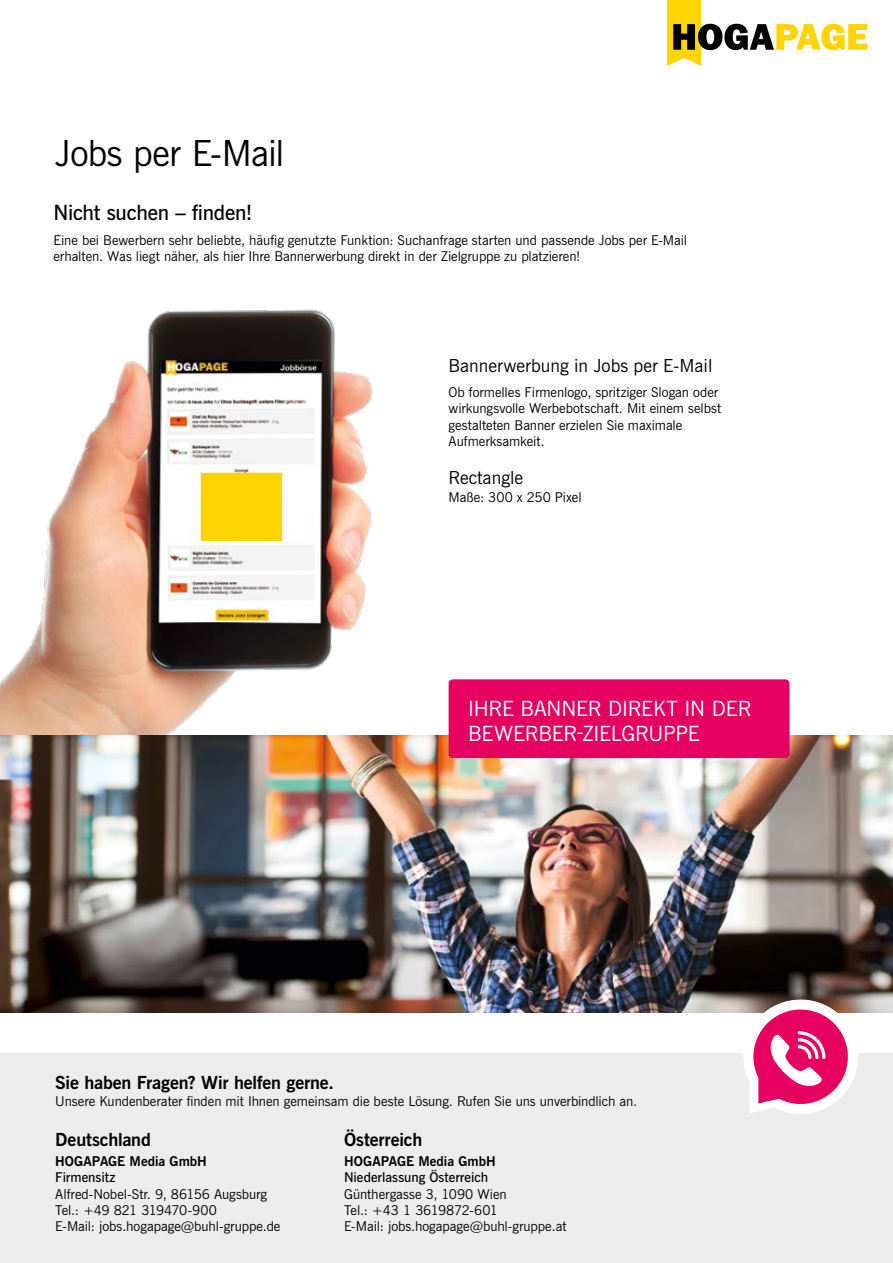
<style>
.page{position:relative;width:893px;height:1263px;background:#fff}
.page>*{position:absolute;margin:0;border:0;box-sizing:border-box;transform-origin:0 0}
.t1{font:36px "News Gothic";letter-spacing:-.02em;color:#000}
.t2{font:21px/25.2px "News Gothic";letter-spacing:-.01em;color:#fff}
.t3{font:600 21px "News Gothic";letter-spacing:-.015em;color:#000}
.t4{font:700 18px "News Gothic";letter-spacing:-.01em;color:#000}
.t5{font:18px "News Gothic";color:#000}
.t6{font:13.5px/16.2px "News Gothic";letter-spacing:-.005em;color:#000}
.t7{font:700 13.5px "News Gothic";letter-spacing:.005em;color:#000}
.t8{font:600 13.5px "News Gothic";color:#000}
</style>
<div class="page">
<div style="left:0;top:1053px;width:893px;height:210px;background:#ececed"></div>
<img style="left:0;top:309px;width:418px;height:427px">
<div style="left:201px;top:473px;width:80px;height:67px;background:#ffd400"></div>
<img style="left:0;top:736px;width:893px;height:276px">
<svg style="left:667px;top:0;width:200px;height:66px"></svg>
<svg style="left:743px;top:999px;width:115px;height:115px"></svg>
<div style="left:449px;top:679px;width:340px;height:79px;background:#e6005f;border-radius:4px"></div>
<h1 class="t1" style="left:55px;top:130px;width:231px">Jobs per E-Mail</h1>
<h2 class="t3" style="left:54px;top:199px;width:200px">Nicht suchen – finden!</h2>
<p class="t6" style="left:54px;top:233px;width:635px">Eine bei Bewerbern sehr beliebte, häufig genutzte Funktion: Suchanfrage starten und passende Jobs per E-Mail erhalten. Was liegt näher, als hier Ihre Bannerwerbung direkt in der Zielgruppe zu platzieren!</p>
<h3 class="t5" style="left:449px;top:354px;width:265px">Bannerwerbung in Jobs per E-Mail</h3>
<p class="t6" style="left:449px;top:385px;width:274px">Ob formelles Firmenlogo, spritziger Slogan oder wirkungsvolle Werbebotschaft. Mit einem selbst gestalteten Banner erzielen Sie maximale Aufmerksamkeit.</p>
<h3 class="t5" style="left:449px;top:465px;width:76px">Rectangle</h3>
<p class="t6" style="left:449px;top:489px;width:135px">Maße: 300 x 250 Pixel</p>
<h2 class="t2" style="left:468px;top:697px;width:285px">IHRE BANNER DIREKT IN DER<br>BEWERBER-ZIELGRUPPE</h2>
<h3 class="t4" style="left:55px;top:1071px;width:280px">Sie haben Fragen? Wir helfen gerne.</h3>
<p class="t6" style="left:55px;top:1093px;width:583px">Unsere Kundenberater finden mit Ihnen gemeinsam die beste Lösung. Rufen Sie uns unverbindlich an.</p>
<h3 class="t4" style="left:55px;top:1127px;width:97px">Deutschland</h3>
<p class="t7" style="left:55px;top:1152px;width:153px">HOGAPAGE Media GmbH</p>
<p class="t8" style="left:55px;top:1168px;width:62px">Firmensitz</p>
<p class="t6" style="left:55px;top:1186px;width:227px">Alfred-Nobel-Str. 9, 86156 Augsburg<br>Tel.: +49 821 319470-900<br>E-Mail: jobs.hogapage@buhl-gruppe.de</p>
<h3 class="t4" style="left:344px;top:1127px;width:80px">Österreich</h3>
<p class="t7" style="left:344px;top:1152px;width:153px">HOGAPAGE Media GmbH</p>
<p class="t8" style="left:344px;top:1168px;width:146px">Niederlassung Österreich</p>
<p class="t6" style="left:344px;top:1186px;width:224px">Günthergasse 3, 1090 Wien<br>Tel.: +43 1 3619872-601<br>E-Mail: jobs.hogapage@buhl-gruppe.at</p>
</div>
